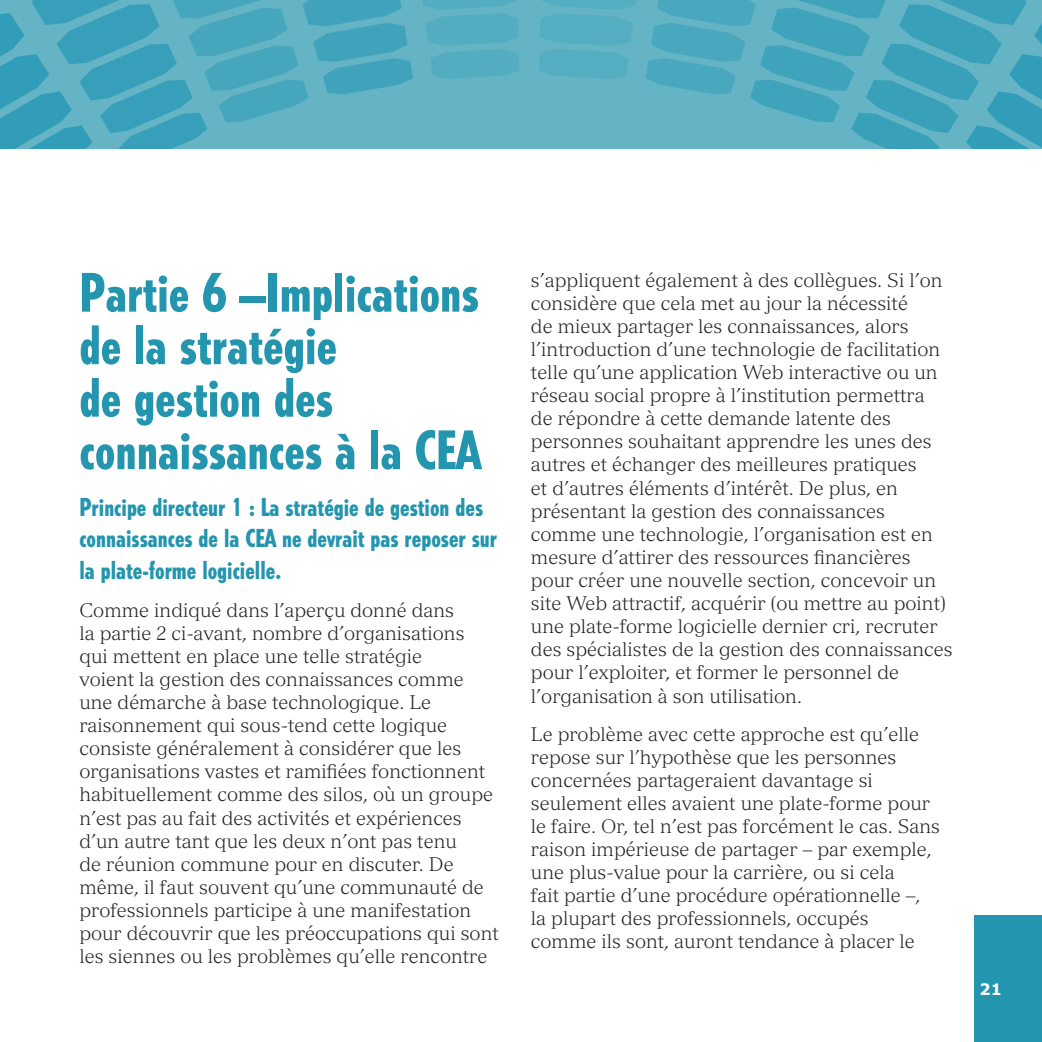
<style>
.page{position:relative;width:1042px;height:1042px;background:#fff}
.page>*{position:absolute;margin:0;border:0;box-sizing:border-box;transform-origin:0 0}
.AA_Head_1{font:800 condensed 52.5px/52.5px "Tempo Std";color:#2395ae}
.AA_Subhead2{font:800 condensed 24.5px/31.5px "Tempo Std";color:#2395ae}
.AA_Body_text{font:300 19.25px/23.1px "Versailles LT Std";color:#231f20}
.t1{font:700 15.75px "Verdana";color:#fff}
</style>
<div class="page">
<div style="left:974px;top:914px;width:68px;height:128px;background:#2395ae"></div>
<img style="left:0;top:0;width:1042px;height:149px">
<p class="AA_Head_1" style="left:79px;top:266px;width:403px">Partie 6 –Implications de la stratégie<br>de gestion des connaissances à la CEA</p>
<p class="AA_Subhead2" style="left:79px;top:491px;width:419px">Principe directeur 1 : La stratégie de gestion des connaissances de la CEA ne devrait pas reposer sur la plate-forme logicielle.</p>
<p class="AA_Body_text" style="left:79px;top:598px;width:421px">Comme indiqué dans l’aperçu donné dans<br>la partie 2 ci-avant, nombre d’organisations<br>qui mettent en place une telle stratégie<br>voient la gestion des connaissances comme une démarche à base technologique. Le raisonnement qui sous-tend cette logique consiste généralement à considérer que les organisations vastes et ramifiées fonctionnent habituellement comme des silos, où un groupe n’est pas au fait des activités et expériences d’un autre tant que les deux n’ont pas tenu<br>de réunion commune pour en discuter. De même, il faut souvent qu’une communauté de professionnels participe à une manifestation pour découvrir que les préoccupations qui sont les siennes ou les problèmes qu’elle rencontre</p>
<p class="AA_Body_text" style="left:531px;top:268px;width:423px">s’appliquent également à des collègues. Si l’on considère que cela met au jour la nécessité<br>de mieux partager les connaissances, alors l’introduction d’une technologie de facilitation telle qu’une application Web interactive ou un réseau social propre à l’institution permettra<br>de répondre à cette demande latente des personnes souhaitant apprendre les unes des autres et échanger des meilleures pratiques<br>et d’autres éléments d’intérêt. De plus, en présentant la gestion des connaissances comme une technologie, l’organisation est en mesure d’attirer des ressources financières pour créer une nouvelle section, concevoir un site Web attractif, acquérir (ou mettre au point) une plate-forme logicielle dernier cri, recruter des spécialistes de la gestion des connaissances pour l’exploiter, et former le personnel de l’organisation à son utilisation.</p>
<p class="AA_Body_text" style="left:531px;top:722px;width:411px">Le problème avec cette approche est qu’elle repose sur l’hypothèse que les personnes concernées partageraient davantage si seulement elles avaient une plate-forme pour le faire. Or, tel n’est pas forcément le cas. Sans raison impérieuse de partager – par exemple, une plus-value pour la carrière, ou si cela<br>fait partie d’une procédure opérationnelle –, la plupart des professionnels, occupés<br>comme ils sont, auront tendance à placer le</p>
<p class="t1" style="left:979px;top:977px;width:24px">21</p>
</div>
